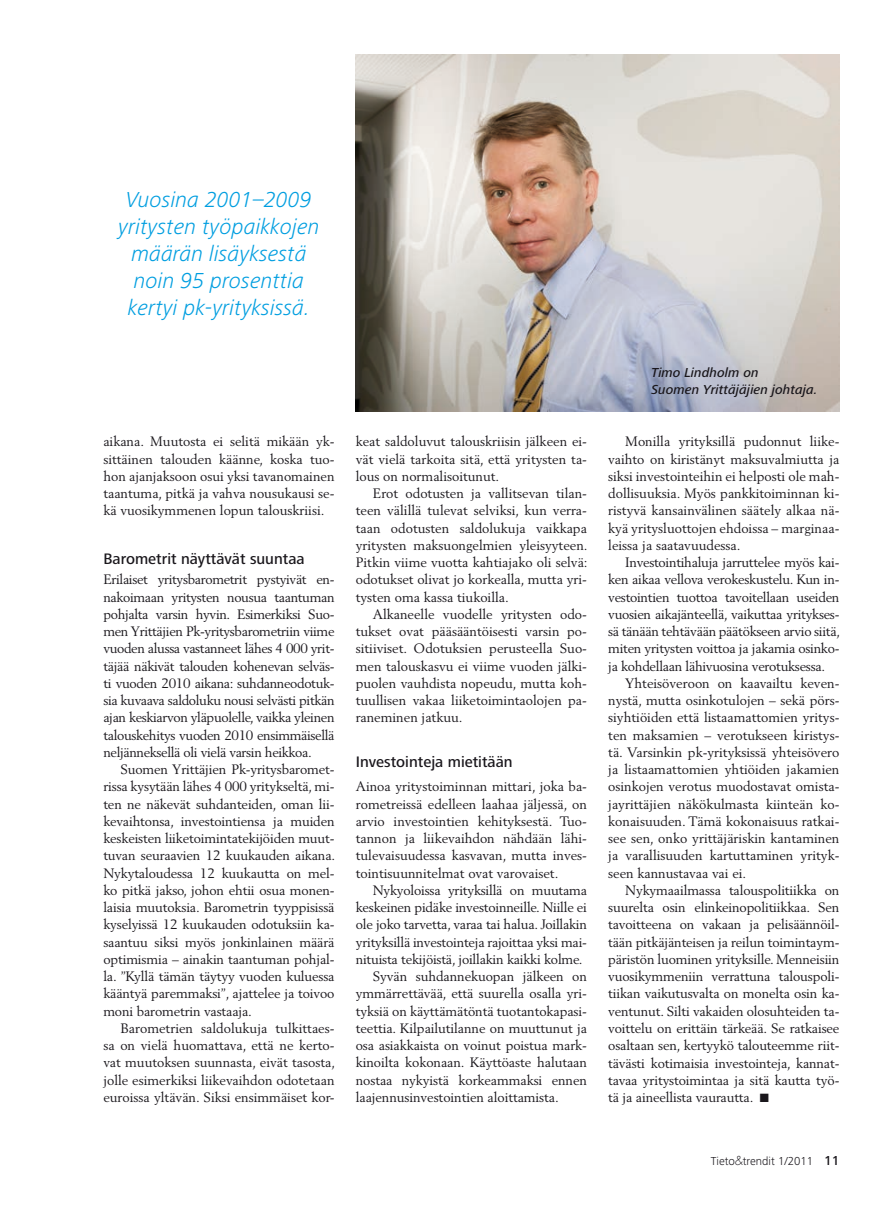
<style>
.page{position:relative;width:896px;height:1212px;background:#fff}
.page>*{position:absolute;margin:0;border:0;box-sizing:border-box;transform-origin:0 0}
.t1{font:italic 300 22.5px/27px "Frutiger Next LT";color:#009ee0;text-align:center}
.t2{font:500 15.75px "Frutiger Next LT";color:#1a171c}
.t3{font:13.5px/17.2px "Berling";letter-spacing:-.005em;color:#1a171c;text-align:justify}
.t4{font:italic 500 13.5px/17.2px "Frutiger Next LT";color:#1a171c}
.t5{font:300 12px "Frutiger Next LT";color:#1a171c}
.s1{font-family:"Futura"}
.s2{font-weight:500;font-size:13.5px}
</style>
<div class="page">
<img style="left:356px;top:55px;width:483px;height:357px">
<h1 class="t1" style="left:118px;top:187px;width:203px">Vuosina 2001–2009 yritysten työpaikkojen määrän lisäyksestä noin 95 prosenttia kertyi pk-yrityksissä.</h1>
<p class="t3" style="left:103px;top:433px;width:233px">aikana. Muutosta ei selitä mikään yk&shy;sittäinen talouden käänne, koska tuo&shy;hon ajanjaksoon osui yksi tavanomainen taantuma, pitkä ja vahva nousukausi se&shy;kä vuosikymmenen lopun talouskriisi.</p>
<p class="t2" style="left:103px;top:550px;width:203px">Barometrit näyttävät suuntaa</p>
<p class="t3" style="left:103px;top:571px;width:233px">Erilaiset yritysbarometrit pystyivät en&shy;nakoimaan yritysten nousua taantuman pohjalta varsin hyvin. Esimerkiksi Suo&shy;men Yrittäjien Pk-yritysbarometriin viime vuoden alussa vastanneet lähes 4 000 yrit&shy;täjää näkivät talouden kohenevan selväs&shy;ti vuoden 2010 aikana: suhdanneodotuk&shy;sia kuvaava saldoluku nousi selvästi pitkän ajan keskiarvon yläpuolelle, vaikka yleinen talouskehitys vuoden 2010 ensimmäisellä neljänneksellä oli vielä varsin heikkoa.</p>
<p class="t3" style="left:103px;top:761px;width:233px;text-indent:17px">Suomen Yrittäjien Pk-yritysbaromet&shy;rissa kysytään lähes 4 000 yritykseltä, mi&shy;ten ne näkevät suhdanteiden, oman lii&shy;kevaihtonsa, investointiensa ja muiden keskeisten liiketoimintatekijöiden muut&shy;tuvan seuraavien 12 kuukauden aikana.<br>Nykytaloudessa 12 kuukautta on mel&shy;ko pitkä jakso, johon ehtii osua monen&shy;laisia muutoksia. Barometrin tyyppisissä kyselyissä 12 kuukauden odotuksiin ka&shy;saantuu siksi myös jonkinlainen määrä optimismia – ainakin taantuman pohjal&shy;la. ”Kyllä tämän täytyy vuoden kuluessa kääntyä paremmaksi”, ajattelee ja toivoo moni barometrin vastaaja.</p>
<p class="t3" style="left:103px;top:1019px;width:233px;text-indent:17px">Barometrien saldolukuja tulkittaes&shy;sa on vielä huomattava, että ne kerto&shy;vat muutoksen suunnasta, eivät tasosta, jolle esimerkiksi liikevaihdon odotetaan euroissa yltävän. Siksi ensimmäiset kor-</p>
<p class="t3" style="left:356px;top:433px;width:233px">keat saldoluvut talouskriisin jälkeen ei&shy;vät vielä tarkoita sitä, että yritysten ta&shy;lous on normalisoitunut.</p>
<p class="t3" style="left:356px;top:485px;width:233px;text-indent:17px">Erot odotusten ja vallitsevan tilan&shy;teen välillä tulevat selviksi, kun verra&shy;taan odotusten saldolukuja vaikkapa yritysten maksuongelmien yleisyyteen.<br>Pitkin viime vuotta kahtiajako oli selvä: odotukset olivat jo korkealla, mutta yri&shy;tysten oma kassa tiukoilla.</p>
<p class="t3" style="left:356px;top:605px;width:233px;text-indent:17px">Alkaneelle vuodelle yritysten odo&shy;tukset ovat pääsääntöisesti varsin po&shy;sitiiviset. Odotuksien perusteella Suo&shy;men talouskasvu ei viime vuoden jälki&shy;puolen vauhdista nopeudu, mutta koh&shy;tuullisen vakaa liiketoimintaolojen pa&shy;raneminen jatkuu.</p>
<p class="t2" style="left:356px;top:753px;width:158px">Investointeja mietitään</p>
<p class="t3" style="left:356px;top:778px;width:233px">Ainoa yritystoiminnan mittari, joka ba&shy;rometreissä edelleen laahaa jäljessä, on arvio investointien kehityksestä. Tuo&shy;tannon ja liikevaihdon nähdään lähi&shy;tulevaisuudessa kasvavan, mutta inves&shy;tointisuunnitelmat ovat varovaiset.</p>
<p class="t3" style="left:373px;top:881px;width:216px">Nykyoloissa yrityksillä on muutama</p>
<p class="t3" style="left:356px;top:899px;width:233px">keskeinen pidäke investoinneille. Niille ei</p>
<p class="t3" style="left:356px;top:916px;width:233px">ole joko tarvetta, varaa tai halua. Joillakin</p>
<p class="t3" style="left:356px;top:933px;width:233px">yrityksillä investointeja rajoittaa yksi mai-</p>
<p class="t3" style="left:356px;top:950px;width:228px">nituista tekijöistä, joillakin kaikki kolme.</p>
<p class="t3" style="left:373px;top:968px;width:216px">Syvän suhdannekuopan jälkeen on</p>
<p class="t3" style="left:356px;top:985px;width:233px">ymmärrettävää, että suurella osalla yri-</p>
<p class="t3" style="left:356px;top:1002px;width:233px">tyksiä on käyttämätöntä tuotantokapasi-</p>
<p class="t3" style="left:356px;top:1019px;width:233px">teettia. Kilpailutilanne on muuttunut ja</p>
<p class="t3" style="left:356px;top:1037px;width:233px">osa asiakkaista on voinut poistua mark-</p>
<p class="t3" style="left:356px;top:1054px;width:233px">kinoilta kokonaan. Käyttöaste halutaan</p>
<p class="t3" style="left:356px;top:1071px;width:233px">nostaa nykyistä korkeammaksi ennen</p>
<p class="t3" style="left:356px;top:1088px;width:204px">laajennusinvestointien aloittamista.</p>
<p class="t4" style="left:651px;top:364px;width:167px">Timo Lindholm on<br>Suomen Yrittäjäjien johtaja.</p>
<p class="t3" style="left:608px;top:433px;width:233px;text-indent:17px">Monilla yrityksillä pudonnut liike&shy;vaihto on kiristänyt maksuvalmiutta ja siksi investointeihin ei helposti ole mah&shy;dollisuuksia. Myös pankkitoiminnan ki&shy;ristyvä kansainvälinen säätely alkaa nä&shy;kyä yritysluottojen ehdoissa – marginaa&shy;leissa ja saatavuudessa.</p>
<p class="t3" style="left:608px;top:554px;width:233px;text-indent:17px">Investointihaluja jarruttelee myös kai&shy;ken aikaa vellova verokeskustelu. Kun in&shy;vestointien tuottoa tavoitellaan useiden vuosien aikajänteellä, vaikuttaa yritykses&shy;sä tänään tehtävään päätökseen arvio siitä, miten yritysten voittoa ja jakamia osinko&shy;ja kohdellaan lähivuosina verotuksessa.</p>
<p class="t3" style="left:608px;top:674px;width:233px;text-indent:17px">Yhteisöveroon on kaavailtu keven&shy;nystä, mutta osinkotulojen – sekä pörs&shy;siyhtiöiden että listaamattomien yritys&shy;ten maksamien – verotukseen kiristys&shy;tä. Varsinkin pk-yrityksissä yhteisövero ja listaamattomien yhtiöiden jakamien osinkojen verotus muodostavat omista&shy;jayrittäjien näkökulmasta kiinteän ko&shy;konaisuuden. Tämä kokonaisuus ratkai&shy;see sen, onko yrittäjäriskin kantaminen ja varallisuuden kartuttaminen yrityk&shy;seen kannustavaa vai ei.</p>
<p class="t3" style="left:608px;top:881px;width:233px;text-indent:17px">Nykymaailmassa talouspolitiikka on suurelta osin elinkeinopolitiikkaa. Sen tavoitteena on vakaan ja pelisäännöil&shy;tään pitkäjänteisen ja reilun toimintaym&shy;päristön luominen yrityksille. Menneisiin vuosikymmeniin verrattuna talouspoli&shy;tiikan vaikutusvalta on monelta osin ka&shy;ventunut. Silti vakaiden olosuhteiden ta&shy;voittelu on erittäin tärkeää. Se ratkaisee osaltaan sen, kertyykö talouteemme riit&shy;tävästi kotimaisia investointeja, kannat&shy;tavaa yritystoimintaa ja sitä kautta työ&shy;tä ja aineellista vaurautta. ■</p>
<p class="t5" style="left:711px;top:1154px;width:130px">Tieto<span class="s1">&amp;</span>trendit 1/2011 <span class="s2">11</span></p>
</div>
